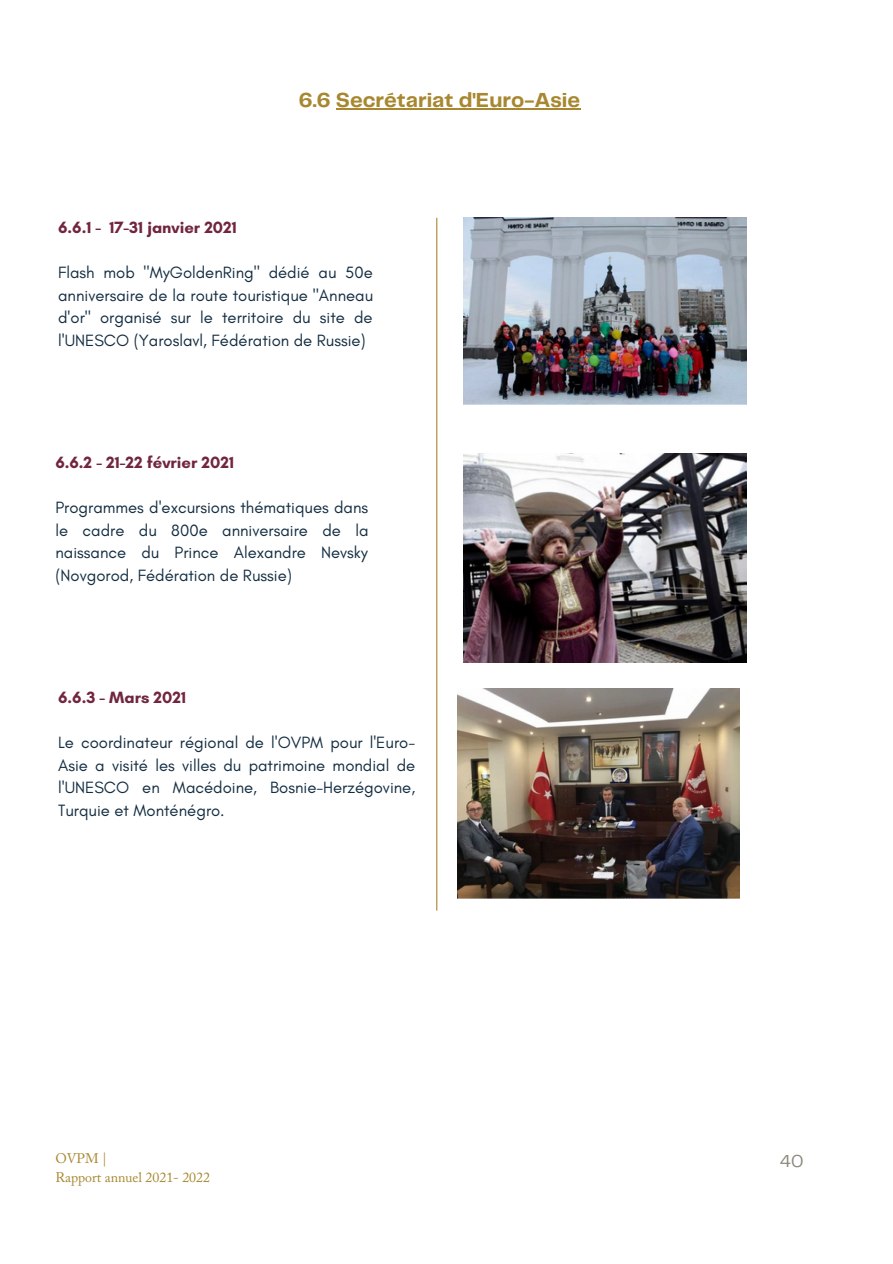
<style>
.page{position:relative;width:893px;height:1264px;background:#fff}
.page>*{position:absolute;margin:0;border:0;box-sizing:border-box;transform-origin:0 0}
.t1{font:700 21.15px "Telegraf";color:#a7872f}
.t2{font:18px "Telegraf";color:#8f8a7e}
.t3{font:16.65px/22.5px "Glacial Indifference";color:#132d41;text-align:justify}
.t4{font:700 16.65px "Glacial Indifference";color:#71263d}
.t5{font:13.8px/19px "Adobe Caslon Pro";color:#a7872f}
</style>
<div class="page">
<hr style="left:336px;top:108px;width:244px;height:2px;background:#a7872f">
<img style="left:464px;top:453px;width:282px;height:209px">
<hr style="left:436px;top:218px;width:1px;height:692px;background:#a7872f">
<img style="left:457px;top:688px;width:282px;height:210px">
<img style="left:464px;top:218px;width:282px;height:186px">
<p class="t1" style="left:299px;top:91px;width:283px">6.6 Secrétariat d'Euro-Asie</p>
<p class="t4" style="left:58px;top:217px;width:180px">6.6.1 - 17-31 janvier 2021</p>
<p class="t3" style="left:58px;top:261px;width:316px">Flash mob "MyGoldenRing" dédié au 50e anniversaire de la route touristique "Anneau d'or" organisé sur le territoire du site de l'UNESCO (Yaroslavl, Fédération de Russie)</p>
<p class="t4" style="left:55px;top:452px;width:180px">6.6.2 - 21-22 février 2021</p>
<p class="t3" style="left:55px;top:496px;width:314px">Programmes d'excursions thématiques dans le cadre du 800e anniversaire de la naissance du Prince Alexandre Nevsky (Novgorod, Fédération de Russie)</p>
<p class="t4" style="left:58px;top:687px;width:129px">6.6.3 - Mars 2021</p>
<p class="t3" style="left:58px;top:731px;width:358px">Le coordinateur régional de l'OVPM pour l'Euro-Asie a visité les villes du patrimoine mondial de l'UNESCO en Macédoine, Bosnie-Herzégovine, Turquie et Monténégro.</p>
<p class="t5" style="left:55px;top:1150px;width:156px">OVPM |<br>Rapport annuel 2021- 2022</p>
<p class="t2" style="left:779px;top:1153px;width:25px">40</p>
</div>
